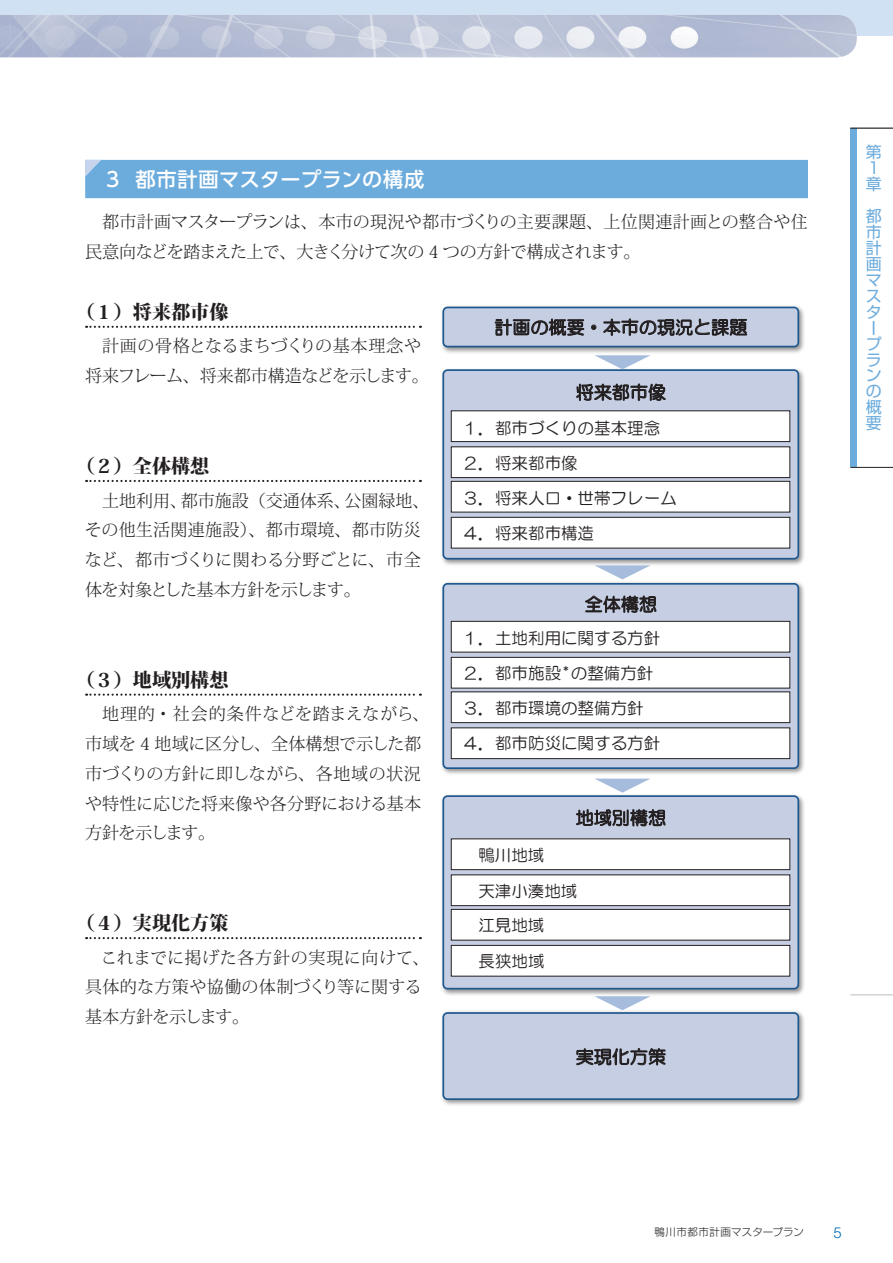
<style>
.page{position:relative;width:893px;height:1263px;background:#fff}
.page>*{position:absolute;margin:0;border:0;box-sizing:border-box;transform-origin:0 0}
.t1{font:500 20.25px "UD Shin Go Pro";letter-spacing:.03em;color:#fff}
.t2{font:800 19.2px "Koz Min Pr 6 N";color:#231f20}
.t3{font:18px "HG Maru Gothic MPRO";letter-spacing:.005em;color:#231f20}
.t4{font:300 16.95px/29.7px "Koz Min Pr 6 N";color:#231f20}
.t5{font:300 16.95px/29.7px "Koz Min Pr 6 N";letter-spacing:-.02em;color:#231f20;text-align:center}
.t6{font:16.5px/35.1px "HG Maru Gothic MPRO";color:#231f20}
.t7{font:15.9px/15.9px "Shin Go Pr 6 N";color:#6cacdd}
.t8{font:300 15px "Helvetica";color:#006cb3}
.t9{font:300 10.5px "Shin Go Pr 6 N";letter-spacing:.03em;color:#231f20}
</style>
<div class="page">
<div style="left:0;top:0;width:893px;height:36px;background:#cfe1f3"></div>
<img style="left:0;top:15px;width:857px;height:42px">
<div style="left:850px;top:128px;width:7px;height:339px;background:#6cacdd"></div>
<hr style="left:850px;top:128px;width:43px;height:1px;background:#231f20">
<hr style="left:850px;top:467px;width:43px;height:1px;background:#231f20">
<svg style="left:86px;top:326px;width:335px;height:2px"></svg>
<svg style="left:86px;top:480px;width:335px;height:2px"></svg>
<svg style="left:86px;top:693px;width:335px;height:3px"></svg>
<svg style="left:86px;top:937px;width:335px;height:2px"></svg>
<div style="left:85px;top:160px;width:723px;height:38px;background:#6cacdd"></div>
<svg style="left:85px;top:160px;width:16px;height:17px"></svg>
<img style="left:442px;top:306px;width:362px;height:47px">
<div style="left:443px;top:307px;width:355px;height:40px;background:#c5cee2;border-radius:4px"></div>
<div style="left:442px;top:307px;width:357px;height:40px;border:2px solid #1f588f;border-radius:4px"></div>
<img style="left:442px;top:369px;width:362px;height:196px">
<div style="left:443px;top:370px;width:355px;height:189px;background:#c5cee2;border-radius:4px"></div>
<div style="left:442px;top:369px;width:357px;height:190px;border:2px solid #1f588f;border-radius:4px"></div>
<img style="left:442px;top:579px;width:362px;height:195px">
<div style="left:443px;top:584px;width:355px;height:184px;background:#c5cee2;border-radius:4px"></div>
<div style="left:442px;top:583px;width:357px;height:186px;border:2px solid #1f588f;border-radius:4px"></div>
<img style="left:442px;top:795px;width:362px;height:200px">
<div style="left:443px;top:796px;width:355px;height:193px;background:#c5cee2;border-radius:4px"></div>
<div style="left:442px;top:795px;width:357px;height:194px;border:2px solid #1f588f;border-radius:4px"></div>
<img style="left:442px;top:1010px;width:362px;height:95px">
<div style="left:443px;top:1013px;width:355px;height:86px;background:#c5cee2;border-radius:4px"></div>
<div style="left:442px;top:1012px;width:357px;height:88px;border:2px solid #1f588f;border-radius:4px"></div>
<div style="left:451px;top:411px;width:339px;height:31px;background:#fff"></div>
<div style="left:451px;top:410px;width:339px;height:32px;border:1px solid #231f20"></div>
<div style="left:451px;top:447px;width:339px;height:31px;background:#fff"></div>
<div style="left:451px;top:446px;width:339px;height:32px;border:1px solid #231f20"></div>
<div style="left:451px;top:481px;width:339px;height:31px;background:#fff"></div>
<div style="left:451px;top:481px;width:339px;height:31px;border:1px solid #231f20"></div>
<div style="left:451px;top:517px;width:339px;height:31px;background:#fff"></div>
<div style="left:451px;top:517px;width:339px;height:31px;border:1px solid #231f20"></div>
<div style="left:451px;top:621px;width:339px;height:31px;background:#fff"></div>
<div style="left:451px;top:621px;width:339px;height:31px;border:1px solid #231f20"></div>
<div style="left:451px;top:657px;width:339px;height:31px;background:#fff"></div>
<div style="left:451px;top:657px;width:339px;height:31px;border:1px solid #231f20"></div>
<div style="left:451px;top:692px;width:339px;height:31px;background:#fff"></div>
<div style="left:451px;top:691px;width:339px;height:32px;border:1px solid #231f20"></div>
<div style="left:451px;top:728px;width:339px;height:31px;background:#fff"></div>
<div style="left:451px;top:727px;width:339px;height:32px;border:1px solid #231f20"></div>
<div style="left:451px;top:839px;width:339px;height:31px;background:#fff"></div>
<div style="left:451px;top:838px;width:339px;height:32px;border:1px solid #231f20"></div>
<div style="left:451px;top:875px;width:339px;height:31px;background:#fff"></div>
<div style="left:451px;top:874px;width:339px;height:32px;border:1px solid #231f20"></div>
<div style="left:451px;top:909px;width:339px;height:31px;background:#fff"></div>
<div style="left:451px;top:909px;width:339px;height:31px;border:1px solid #231f20"></div>
<div style="left:451px;top:945px;width:339px;height:31px;background:#fff"></div>
<div style="left:451px;top:945px;width:339px;height:31px;border:1px solid #231f20"></div>
<svg style="left:495px;top:319px;width:89px;height:17px"></svg>
<svg style="left:591px;top:325px;width:5px;height:5px"></svg>
<svg style="left:603px;top:319px;width:144px;height:17px"></svg>
<svg style="left:595px;top:355px;width:55px;height:14px"></svg>
<svg style="left:576px;top:384px;width:89px;height:17px"></svg>
<svg style="left:585px;top:596px;width:71px;height:17px"></svg>
<svg style="left:576px;top:809px;width:89px;height:17px"></svg>
<svg style="left:594px;top:565px;width:57px;height:14px"></svg>
<svg style="left:595px;top:779px;width:55px;height:14px"></svg>
<svg style="left:595px;top:996px;width:55px;height:14px"></svg>
<svg style="left:576px;top:1048px;width:90px;height:17px"></svg>
<hr style="left:850px;top:994px;width:43px;height:1px;background:#231f20">
<p class="t1" style="left:85px;top:163px;width:341px">　3 都市計画マスタープランの構成</p>
<p class="t4" style="left:85px;top:207px;width:724px;text-indent:17px">都市計画マスタープランは、本市の現況や都市づくりの主要課題、上位関連計画との整合や住民意向などを踏まえた上で、大きく分けて次の 4 つの方針で構成されます。</p>
<p class="t2" style="left:76px;top:301px;width:154px">（１）将来都市像</p>
<p class="t5" style="left:85px;top:332px;width:345px">計画の骨格となるまちづくりの基本理念や<br>将来フレーム、将来都市構造などを示します。</p>
<p class="t2" style="left:76px;top:455px;width:135px">（２）全体構想</p>
<p class="t4" style="left:85px;top:486px;width:346px;text-indent:17px">土地利用、都市施設（交通体系、公園緑地、その他生活関連施設）、都市環境、都市防災など、都市づくりに関わる分野ごとに、市全体を対象とした基本方針を示します。</p>
<p class="t2" style="left:76px;top:669px;width:154px">（３）地域別構想</p>
<p class="t4" style="left:85px;top:699px;width:346px;text-indent:17px">地理的・社会的条件などを踏まえながら、市域を 4 地域に区分し、全体構想で示した都市づくりの方針に即しながら、各地域の状況や特性に応じた将来像や各分野における基本方針を示します。</p>
<p class="t2" style="left:76px;top:913px;width:154px">（４）実現化方策</p>
<p class="t4" style="left:85px;top:943px;width:346px;text-indent:16px">これまでに掲げた各方針の実現に向けて、具体的な方策や協働の体制づくり等に関する基本方針を示します。</p>
<p class="t3" style="left:494px;top:318px;width:254px">計画の概要・本市の現況と課題</p>
<p class="t3" style="left:576px;top:383px;width:92px">将来都市像</p>
<p class="t6" style="left:462px;top:410px;width:216px">１．都市づくりの基本理念<br>２．将来都市像<br>３．将来人口・世帯フレーム<br>４．将来都市構造</p>
<p class="t3" style="left:585px;top:595px;width:74px">全体構想</p>
<p class="t6" style="left:462px;top:620px;width:199px">１．土地利用に関する方針<br>２．都市施設<sup>＊</sup>の整備方針<br>３．都市環境の整備方針<br>４．都市防災に関する方針</p>
<p class="t3" style="left:576px;top:809px;width:92px">地域別構想</p>
<p class="t6" style="left:478px;top:837px;width:67px">鴨川地域</p>
<p class="t6" style="left:478px;top:875px;width:100px;line-height:33.5px">天津小湊地域江見地域</p>
<p class="t6" style="left:479px;top:943px;width:67px">長狭地域</p>
<p class="t3" style="left:576px;top:1048px;width:92px">実現化方策</p>
<p class="t7" style="left:866px;top:143px;width:17px">第<br>１章</p>
<p class="t7" style="left:866px;top:207px;width:17px">都市計画マスタープランの概要</p>
<p class="t9" style="left:655px;top:1224px;width:151px">鴨川市都市計画マスタープラン</p>
<p class="t8" style="left:833px;top:1223px;width:10px">5</p>
</div>
